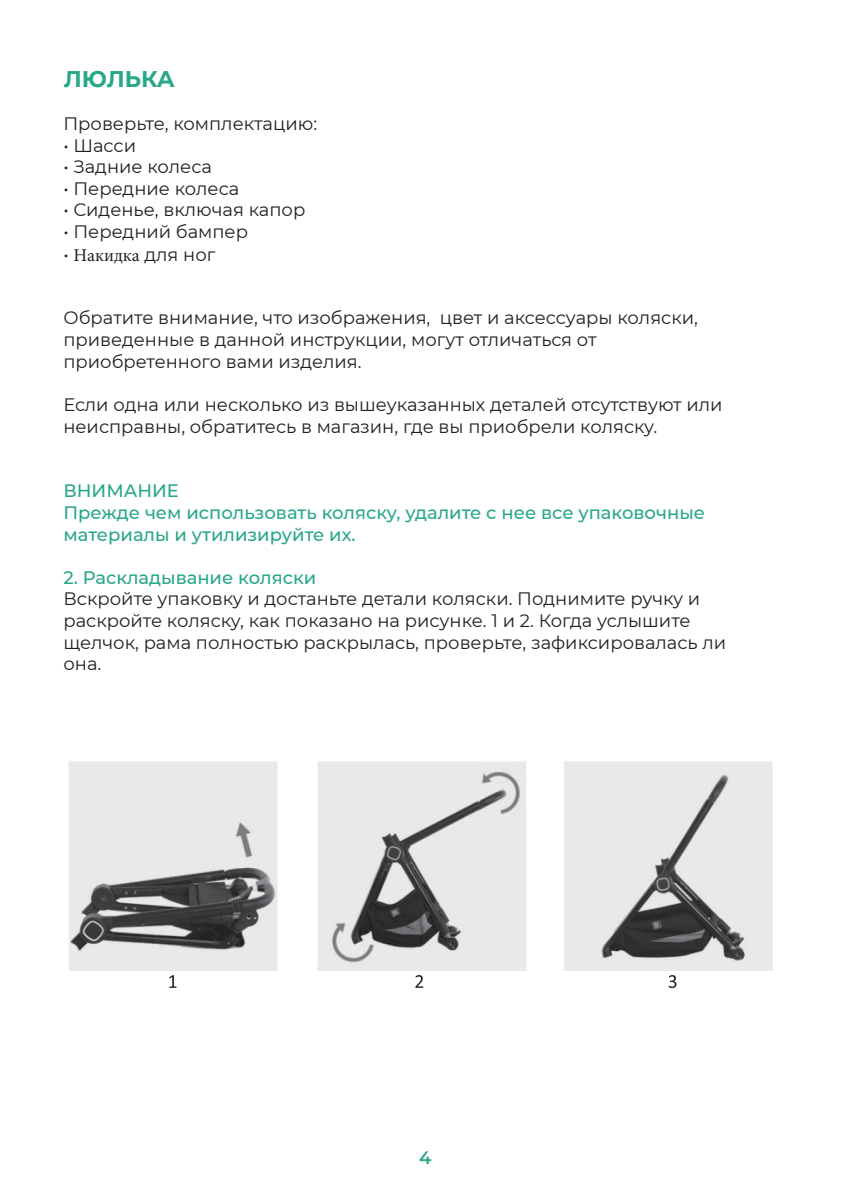
<style>
.page{position:relative;width:842px;height:1191px;background:#fff}
.page>*{position:absolute;margin:0;border:0;box-sizing:border-box;transform-origin:0 0}
.t1{font:700 22.6px "Montserrat";color:#28a789}
.t2{font:18px/21.6px "Montserrat";color:#231f20}
.t3{font:500 18px/21.6px "Montserrat";color:#28a789}
.t4{font:600 18px "Montserrat";color:#28a789}
.s1{font-family:"Minion Pro"}
</style>
<div class="page">
<img style="left:69px;top:761px;width:703px;height:209px">
<svg style="left:169px;top:975px;width:8px;height:13px"></svg>
<svg style="left:415px;top:975px;width:8px;height:13px"></svg>
<svg style="left:669px;top:975px;width:7px;height:13px"></svg>
<p class="t1" style="left:64px;top:63px;width:113px">ЛЮЛЬКА</p>
<p class="t2" style="left:63px;top:112px;width:255px">Проверьте, комплектацию:</p>
<p class="t2" style="left:63px;top:134px;width:74px">• Шасси</p>
<p class="t2" style="left:63px;top:155px;width:150px">• Задние колеса</p>
<p class="t2" style="left:63px;top:177px;width:178px">• Передние колеса</p>
<p class="t2" style="left:63px;top:199px;width:244px">• Сиденье, включая капор</p>
<p class="t2" style="left:63px;top:220px;width:186px">• Передний бампер</p>
<p class="t2" style="left:63px;top:243px;width:154px">• <span class="s1">Накидка</span> для ног</p>
<p class="t2" style="left:63px;top:307px;width:636px">Обратите внимание, что изображения, цвет и аксессуары коляски, приведенные в данной инструкции, могут отличаться от приобретенного вами изделия.</p>
<p class="t2" style="left:63px;top:393px;width:661px">Если одна или несколько из вышеуказанных деталей отсутствуют или неисправны, обратитесь в магазин, где вы приобрели коляску.</p>
<p class="t3" style="left:63px;top:479px;width:643px">ВНИМАНИЕ<br>Прежде чем использовать коляску, удалите с нее все упаковочные материалы и утилизируйте их.</p>
<p class="t3" style="left:63px;top:566px;width:254px">2. Раскладывание коляски</p>
<p class="t2" style="left:63px;top:587px;width:664px">Вскройте упаковку и достаньте детали коляски. Поднимите ручку и раскройте коляску, как показано на рисунке. 1 и 2. Когда услышите щелчок, рама полностью раскрылась, проверьте, зафиксировалась ли она.</p>
<p class="t4" style="left:419px;top:1144px;width:14px">4</p>
</div>
